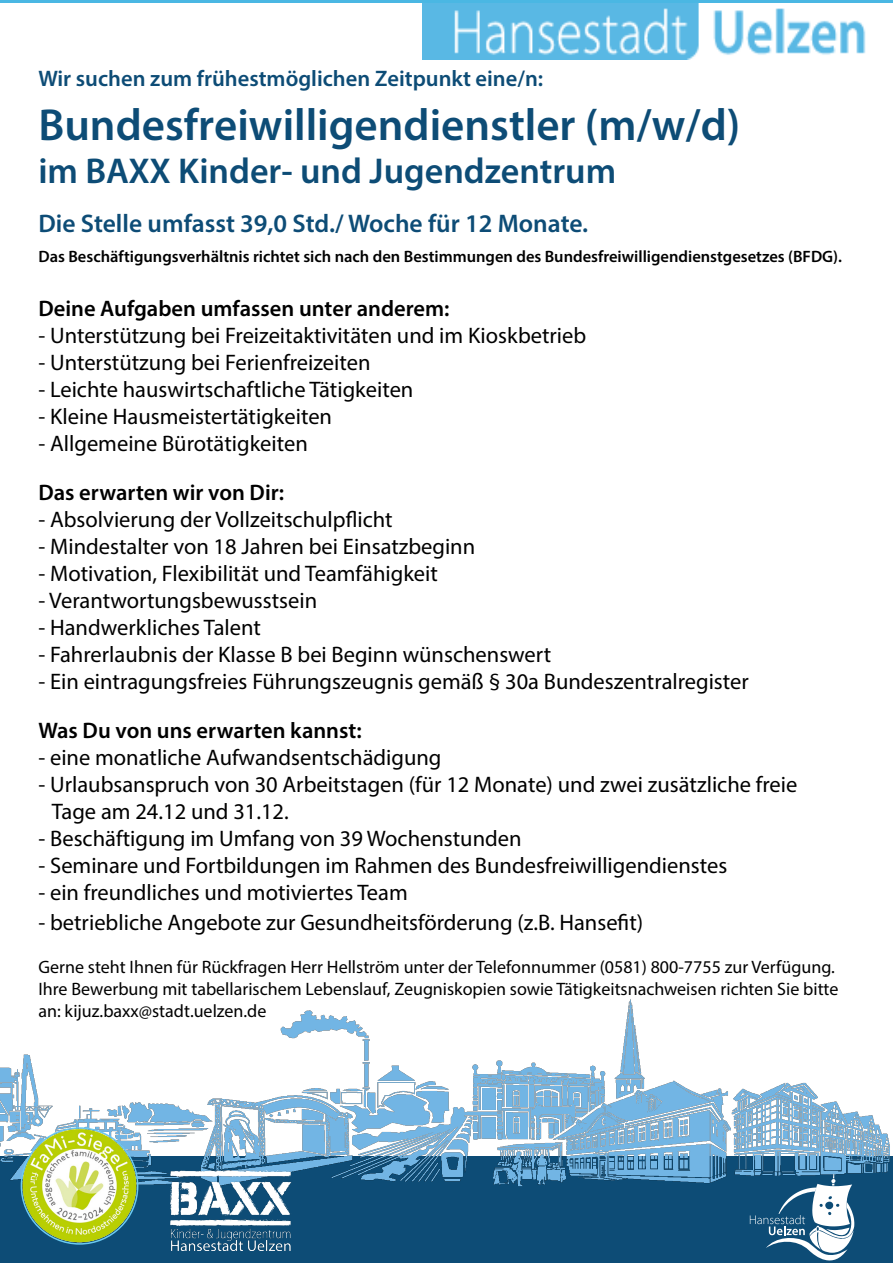
<style>
.page{position:relative;width:893px;height:1263px;background:#fff}
.page>*{position:absolute;margin:0;border:0;box-sizing:border-box;transform-origin:0 0}
.t1{font:600 45px "Myriad Pro";color:#0d4c76}
.t2{font:600 36px "Myriad Pro";color:#0d4c76}
.t3{font:600 25.5px "Myriad Pro";color:#0d4c76}
.t4{font:22.5px "Myriad Pro";color:#000}
.t5{font:600 22.5px "Myriad Pro";color:#000}
.t6{font:600 22.5px "Myriad Pro";color:#0d4c76}
.t7{font:18px/21.6px "Myriad Pro";color:#000}
.t8{font:600 16.5px "Myriad Pro";color:#000}
</style>
<div class="page">
<div style="left:0;top:1157px;width:893px;height:106px;background:#0d4c76"></div>
<img style="left:0;top:999px;width:893px;height:189px">
<svg style="left:750px;top:1174px;width:104px;height:86px"></svg>
<img style="left:422px;top:3px;width:444px;height:57px">
<img style="left:22px;top:1127px;width:117px;height:116px">
<img style="left:170px;top:1170px;width:122px;height:80px">
<hr style="left:0;top:0;width:893px;height:3px;background:#4ab7e3">
<p class="t6" style="left:38px;top:64px;width:506px">Wir suchen zum frühestmöglichen Zeitpunkt eine/n:</p>
<p class="t1" style="left:38px;top:96px;width:703px">Bundesfreiwilligendienstler (m/w/d)</p>
<p class="t2" style="left:38px;top:148px;width:579px">im BAXX Kinder- und Jugendzentrum</p>
<p class="t3" style="left:38px;top:207px;width:551px">Die Stelle umfasst 39,0 Std./ Woche für 12 Monate.</p>
<p class="t8" style="left:38px;top:246px;width:805px">Das Beschäftigungsverhältnis richtet sich nach den Bestimmungen des Bundesfreiwilligendienstgesetzes (BFDG).</p>
<p class="t5" style="left:38px;top:294px;width:413px">Deine Aufgaben umfassen unter anderem:</p>
<p class="t4" style="left:38px;top:322px;width:549px">- Unterstützung bei Freizeitaktivitäten und im Kioskbetrieb</p>
<p class="t4" style="left:38px;top:349px;width:334px">- Unterstützung bei Ferienfreizeiten</p>
<p class="t4" style="left:38px;top:376px;width:376px">- Leichte hauswirtschaftliche Tätigkeiten</p>
<p class="t4" style="left:38px;top:403px;width:295px">- Kleine Hausmeistertätigkeiten</p>
<p class="t4" style="left:38px;top:430px;width:271px">- Allgemeine Bürotätigkeiten</p>
<p class="t5" style="left:38px;top:478px;width:247px">Das erwarten wir von Dir:</p>
<p class="t4" style="left:38px;top:506px;width:356px">- Absolvierung der Vollzeitschulpflicht</p>
<p class="t4" style="left:38px;top:533px;width:438px">- Mindestalter von 18 Jahren bei Einsatzbeginn</p>
<p class="t4" style="left:38px;top:560px;width:401px">- Motivation, Flexibilität und Teamfähigkeit</p>
<p class="t4" style="left:38px;top:587px;width:280px">- Verantwortungsbewusstsein</p>
<p class="t4" style="left:38px;top:614px;width:224px">- Handwerkliches Talent</p>
<p class="t4" style="left:38px;top:641px;width:514px">- Fahrerlaubnis der Klasse B bei Beginn wünschenswert</p>
<p class="t4" style="left:38px;top:668px;width:712px">- Ein eintragungsfreies Führungszeugnis gemäß § 30a Bundeszentralregister</p>
<p class="t5" style="left:38px;top:716px;width:325px">Was Du von uns erwarten kannst:</p>
<p class="t4" style="left:38px;top:743px;width:405px">- eine monatliche Aufwandsentschädigung</p>
<p class="t4" style="left:38px;top:770px;width:760px">- Urlaubsanspruch von 30 Arbeitstagen (für 12 Monate) und zwei zusätzliche freie</p>
<p class="t4" style="left:52px;top:797px;width:239px">Tage am 24.12 und 31.12.</p>
<p class="t4" style="left:38px;top:824px;width:485px">- Beschäftigung im Umfang von 39 Wochenstunden</p>
<p class="t4" style="left:38px;top:851px;width:690px">- Seminare und Fortbildungen im Rahmen des Bundesfreiwilligendienstes</p>
<p class="t4" style="left:38px;top:878px;width:371px">- ein freundliches und motiviertes Team</p>
<p class="t4" style="left:38px;top:909px;width:606px">- betriebliche Angebote zur Gesundheitsförderung (z.B. Hansefit)</p>
<p class="t7" style="left:38px;top:956px;width:798px">Gerne steht Ihnen für Rückfragen Herr Hellström unter der Telefonnummer (0581) 800-7755 zur Verfügung.</p>
<p class="t7" style="left:38px;top:978px;width:802px">Ihre Bewerbung mit tabellarischem Lebenslauf, Zeugniskopien sowie Tätigkeitsnachweisen richten Sie bitte an: kijuz.baxx@stadt.uelzen.de</p>
</div>
